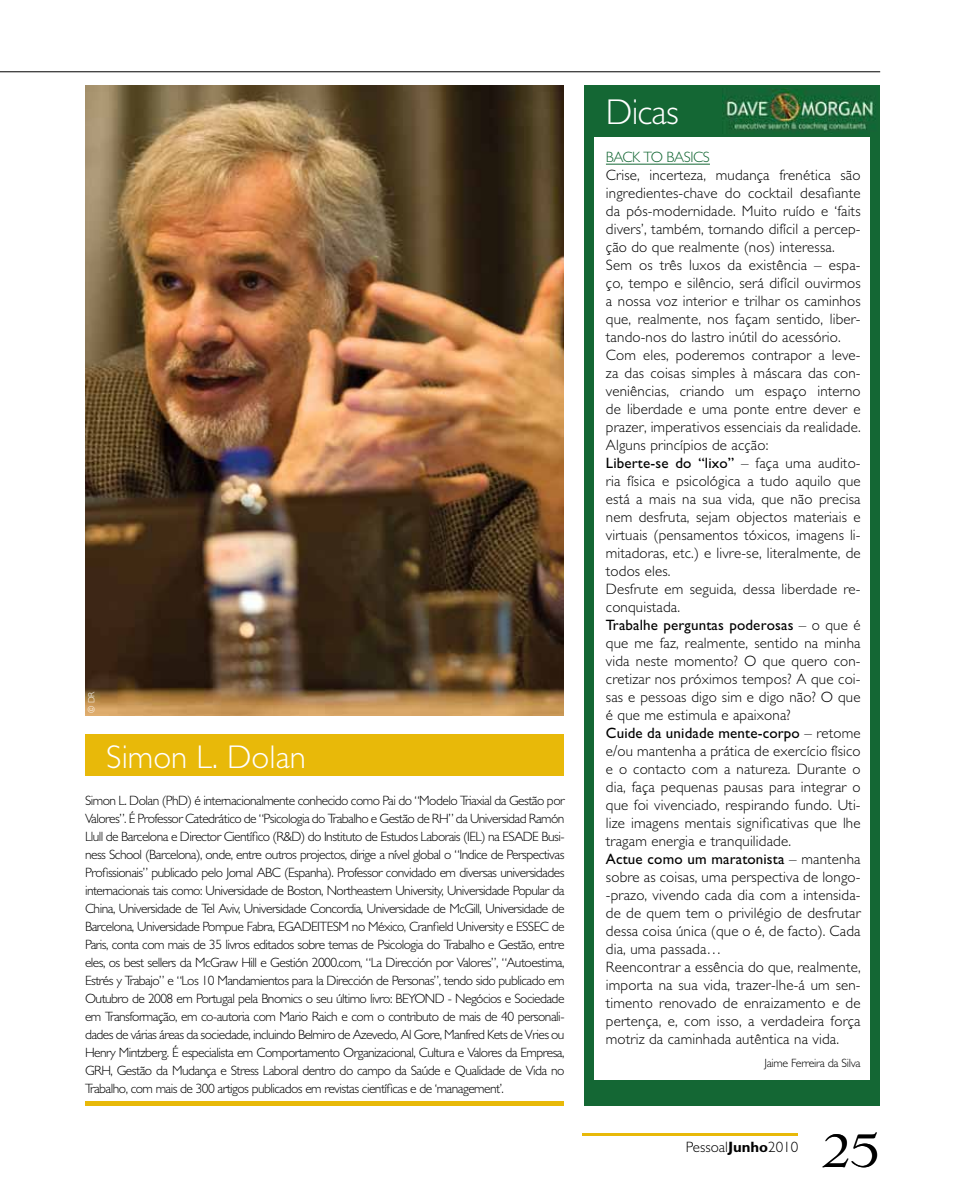
<style>
.page{position:relative;width:978px;height:1191px;background:#fff}
.page>*{position:absolute;margin:0;border:0;box-sizing:border-box;transform-origin:0 0}
.t1{font:45px "Lingwood";color:#000}
.t2{font:300 36px "Gentle Sans";letter-spacing:-.025em;color:#fff}
.t3{font:300 33px "Gentle Sans";color:#fff}
.t4{font:300 15px/18px "Gentle Sans";letter-spacing:.01em;color:#000}
.t5{font:300 15px "Gentle Sans";color:#146734}
.t6{font:300 13.5px/18px "Gentle Sans";letter-spacing:-.04em;color:#000;text-align:justify}
.t7{font:300 12px "Gentle Sans";letter-spacing:-.025em;color:#000}
.t8{font:300 9px "Gentle Sans";color:#fff}
.s1{font-weight:400}
.s2{font-weight:700}
</style>
<div class="page">
<hr style="left:582px;top:1133px;width:216px;height:2px;background:#e8b909">
<hr style="left:0;top:71px;width:880px;height:1px;background:#000">
<div style="left:85px;top:734px;width:478px;height:41px;background:#e8b909"></div>
<div style="left:85px;top:1101px;width:478px;height:5px;background:#e8b909"></div>
<img style="left:85px;top:85px;width:478px;height:630px">
<div style="left:585px;top:85px;width:295px;height:51px;background:#146734"></div>
<img style="left:722px;top:89px;width:154px;height:42px">
<div style="left:585px;top:132px;width:9px;height:972px;background:#146734"></div>
<div style="left:585px;top:1080px;width:295px;height:26px;background:#146734"></div>
<div style="left:871px;top:132px;width:9px;height:972px;background:#146734"></div>
<hr style="left:606px;top:164px;width:104px;height:1px;background:#146734">
<p class="t8" style="left:86px;top:712px;width:23px;rotate:-90deg">© DR</p>
<h3 class="t3" style="left:106px;top:737px;width:201px">Simon L. Dolan</h3>
<p class="t6" style="left:85px;top:791px;width:481px">Simon L. Dolan (PhD) é internacionalmente conhecido como Pai do “Modelo Triaxial da Gestão por Valores”. É Professor Catedrático de “Psicologia do Trabalho e Gestão de RH” da Universidad Ramón Llull de Barcelona e Director Científico (R&amp;D) do Instituto de Estudos Laborais (IEL) na ESADE Busi&shy;ness School (Barcelona), onde, entre outros projectos, dirige a nível global o “Indice de Perspectivas Profissionais” publicado pelo Jornal ABC (Espanha). Professor convidado em diversas universidades internacionais tais como: Universidade de Boston, Northeastern University, Universidade Popular da China, Universidade de Tel Aviv, Universidade Concordia, Universidade de McGill, Universidade de Barcelona, Universidade Pompue Fabra, EGADEITESM no México, Cranfield University e ESSEC de Paris, conta com mais de 35 livros editados sobre temas de Psicologia do Trabalho e Gestão, entre eles, os best sellers da McGraw Hill e Gestión 2000.com, “La Dirección por Valores”, “Autoestima, Estrés y Trabajo” e “Los 10 Mandamientos para la Dirección de Personas”, tendo sido publicado em Outubro de 2008 em Portugal pela Bnomics o seu último livro: BEYOND - Negócios e Sociedade em Transformação, em co-autoria com Mario Raich e com o contributo de mais de 40 personali&shy;dades de várias áreas da sociedade, incluindo Belmiro de Azevedo, Al Gore, Manfred Kets de Vries ou Henry Mintzberg. É especialista em Comportamento Organizacional, Cultura e Valores da Empresa, GRH, Gestão da Mudança e Stress Laboral dentro do campo da Saúde e Qualidade de Vida no Trabalho, com mais de 300 artigos publicados em revistas científicas e de ‘management’.</p>
<h2 class="t2" style="left:606px;top:91px;width:74px">Dicas</h2>
<p class="t5" style="left:606px;top:148px;width:18px">Back</p>
<p class="t5" style="left:644px;top:148px;width:39px">to Basics</p>
<p class="t4" style="left:606px;top:165px;width:256px">Crise, incerteza, mudança frenética são ingredientes-chave do cocktail desafiante da pós-modernidade. Muito ruído e ‘faits divers’, também, tornando difícil a percep&shy;ção do que realmente (nos) interessa.<br>Sem os três luxos da existência – espa&shy;ço, tempo e silêncio, será difícil ouvirmos a nossa voz interior e trilhar os caminhos que, realmente, nos façam sentido, liber&shy;tando-nos do lastro inútil do acessório.<br>Com eles, poderemos contrapor a leve&shy;za das coisas simples à máscara das con&shy;veniências, criando um espaço interno de liberdade e uma ponte entre dever e prazer, imperativos essenciais da realidade.<br>Alguns princípios de acção:<br><span class="s1">Liberte-se do “lixo”</span> – faça uma audito&shy;ria física e psicológica a tudo aquilo que está a mais na sua vida, que não precisa nem desfruta, sejam objectos materiais e virtuais (pensamentos tóxicos, imagens li&shy;mitadoras, etc.) e livre-se, literalmente, de todos eles.<br>Desfrute em seguida, dessa liberdade re&shy;conquistada.<br><span class="s1">Trabalhe perguntas poderosas</span> – o que é que me faz, realmente, sentido na minha vida neste momento? O que quero con&shy;cretizar nos próximos tempos? A que coi&shy;sas e pessoas digo sim e digo não? O que é que me estimula e apaixona?<br><span class="s1">Cuide da unidade mente-corpo</span> – retome e/ou mantenha a prática de exercício físico e o contacto com a natureza. Durante o dia, faça pequenas pausas para integrar o que foi vivenciado, respirando fundo. Uti&shy;lize imagens mentais significativas que lhe tragam energia e tranquilidade.<br><span class="s1">Actue como um maratonista</span> – mantenha sobre as coisas, uma perspectiva de longo--prazo, vivendo cada dia com a intensida&shy;de de quem tem o privilégio de desfrutar dessa coisa única (que o é, de facto). Cada dia, uma passada…<br>Reencontrar a essência do que, realmente, importa na sua vida, trazer-lhe-á um sen&shy;timento renovado de enraizamento e de pertença, e, com isso, a verdadeira força motriz da caminhada autêntica na vida.</p>
<p class="t7" style="left:765px;top:1056px;width:98px">Jaime Ferreira da Silva</p>
<p class="t4" style="left:686px;top:1137px;width:114px">Pessoal<span class="s2">Junho</span>2010</p>
<h1 class="t1" style="left:822px;top:1125px;width:61px">25</h1>
</div>
